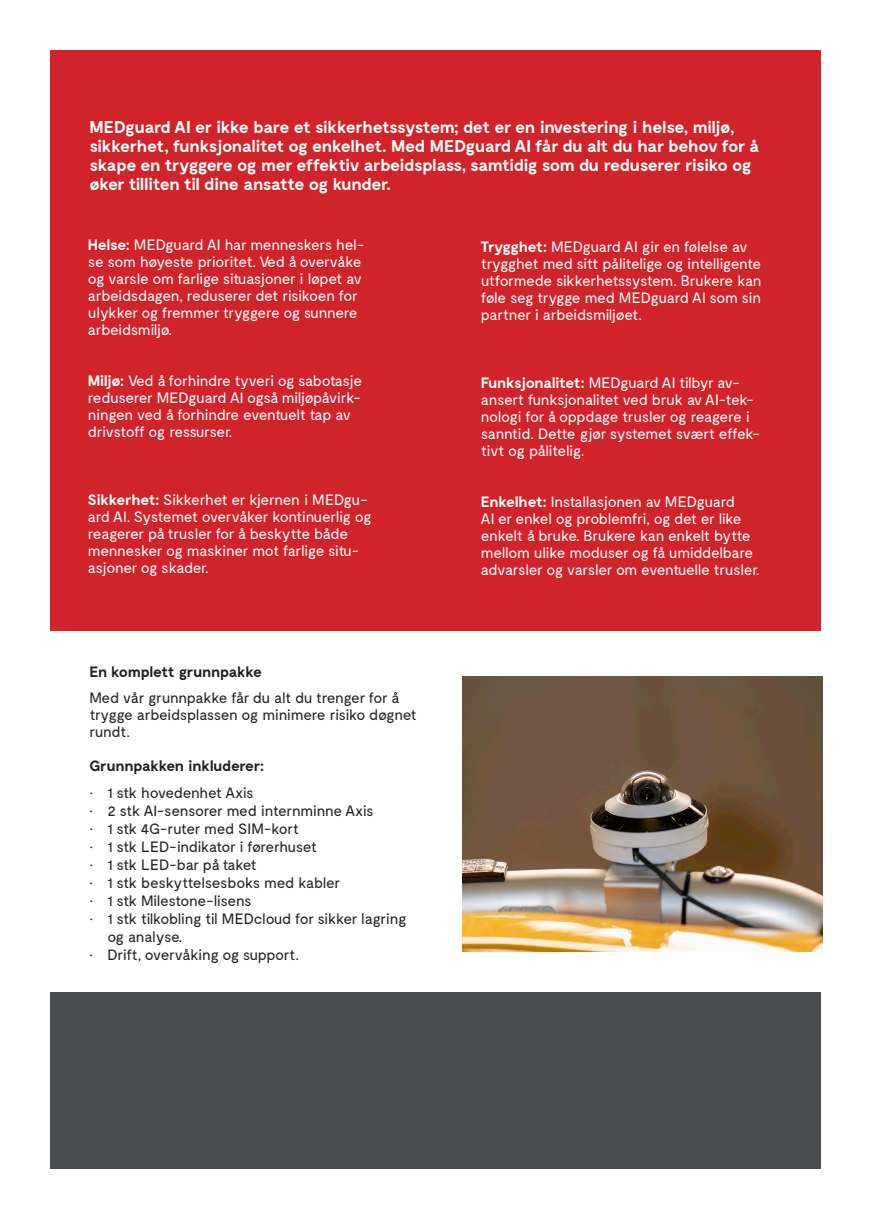
<style>
.page{position:relative;width:871px;height:1219px;background:#fff}
.page>*{position:absolute;margin:0;border:0;box-sizing:border-box;transform-origin:0 0}
.t1{font:700 17px/19px "Moderat";letter-spacing:-.025em;color:#fff}
.t2{font:15px/17px "Moderat";letter-spacing:-.025em;color:#fff}
.t3{font:15px/17px "Moderat";letter-spacing:-.025em;color:#231f20}
.t4{font:700 15px "Moderat";letter-spacing:-.025em;color:#231f20}
.s1{font-weight:700}
</style>
<div class="page">
<div style="left:50px;top:211px;width:385px;height:420px;background:#d1232a"></div>
<div style="left:50px;top:50px;width:770px;height:190px;background:#d1232a"></div>
<div style="left:435px;top:224px;width:385px;height:407px;background:#d1232a"></div>
<img style="left:462px;top:676px;width:359px;height:275px">
<div style="left:50px;top:992px;width:770px;height:177px;background:#4b4c4d"></div>
<p class="t1" style="left:89px;top:118px;width:646px">MEDguard AI er ikke bare et sikkerhetssystem; det er en investering i helse, miljø,</p>
<p class="t1" style="left:89px;top:137px;width:671px">sikkerhet, funksjonalitet og enkelhet. Med MEDguard AI får du alt du har behov for å skape en tryggere og mer effektiv arbeidsplass, samtidig som du reduserer risiko og øker tilliten til dine ansatte og kunder.</p>
<p class="t2" style="left:88px;top:237px;width:278px"><span class="s1">Helse:</span> MEDguard AI har menneskers hel&shy;se som høyeste prioritet. Ved å overvåke og varsle om farlige situasjoner i løpet av arbeidsdagen, reduserer det risikoen for</p>
<p class="t2" style="left:88px;top:305px;width:271px">ulykker og fremmer tryggere og sunnere</p>
<p class="t2" style="left:88px;top:322px;width:86px">arbeidsmiljø.</p>
<p class="t2" style="left:88px;top:373px;width:276px"><span class="s1">Miljø:</span> Ved å forhindre tyveri og sabotasje</p>
<p class="t2" style="left:88px;top:390px;width:274px">reduserer MEDguard AI også miljøpåvirk&shy;ningen ved å forhindre eventuelt tap av drivstoff og ressurser.</p>
<p class="t2" style="left:88px;top:492px;width:285px"><span class="s1">Sikkerhet:</span> Sikkerhet er kjernen i MEDgu&shy;ard AI. Systemet overvåker kontinuerlig og</p>
<p class="t2" style="left:88px;top:526px;width:272px">reagerer på trusler for å beskytte både mennesker og maskiner mot farlige situ&shy;asjoner og skader.</p>
<p class="t4" style="left:89px;top:663px;width:174px">En komplett grunnpakke</p>
<p class="t3" style="left:89px;top:689px;width:329px">Med vår grunnpakke får du alt du trenger for å trygge arbeidsplassen og minimere risiko døgnet rundt.</p>
<p class="t4" style="left:89px;top:757px;width:176px">Grunnpakken inkluderer:</p>
<p class="t3" style="left:89px;top:784px;width:166px">• 1 stk hovedenhet Axis</p>
<p class="t3" style="left:89px;top:802px;width:286px">• 2 stk AI-sensorer med internminne Axis</p>
<p class="t3" style="left:89px;top:820px;width:211px">• 1 stk 4G-ruter med SIM-kort</p>
<p class="t3" style="left:89px;top:838px;width:229px">• 1 stk LED-indikator i førerhuset</p>
<p class="t3" style="left:89px;top:856px;width:169px">• 1 stk LED-bar på taket</p>
<p class="t3" style="left:89px;top:874px;width:252px">• 1 stk beskyttelsesboks med kabler</p>
<p class="t3" style="left:89px;top:892px;width:164px">• 1 stk Milestone-lisens</p>
<p class="t3" style="left:107px;top:910px;width:300px;line-height:18px;text-indent:-18px">• 1 stk tilkobling til MEDcloud for sikker lagring og analyse.</p>
<p class="t3" style="left:89px;top:946px;width:211px">• Drift, overvåking og support.</p>
<p class="t2" style="left:480px;top:238px;width:282px"><span class="s1">Trygghet:</span> MEDguard AI gir en følelse av trygghet med sitt pålitelige og intelligente utformede sikkerhetssystem. Brukere kan føle seg trygge med MEDguard AI som sin partner i arbeidsmiljøet.</p>
<p class="t2" style="left:480px;top:374px;width:280px"><span class="s1">Funksjonalitet:</span> MEDguard AI tilbyr av&shy;ansert funksjonalitet ved bruk av AI-tek&shy;nologi for å oppdage trusler og reagere i sanntid. Dette gjør systemet svært effek&shy;tivt og pålitelig.</p>
<p class="t2" style="left:480px;top:493px;width:280px"><span class="s1">Enkelhet:</span> Installasjonen av MEDguard<br>AI er enkel og problemfri, og det er like enkelt å bruke. Brukere kan enkelt bytte mellom ulike moduser og få umiddelbare advarsler og varsler om eventuelle trusler.</p>
</div>
